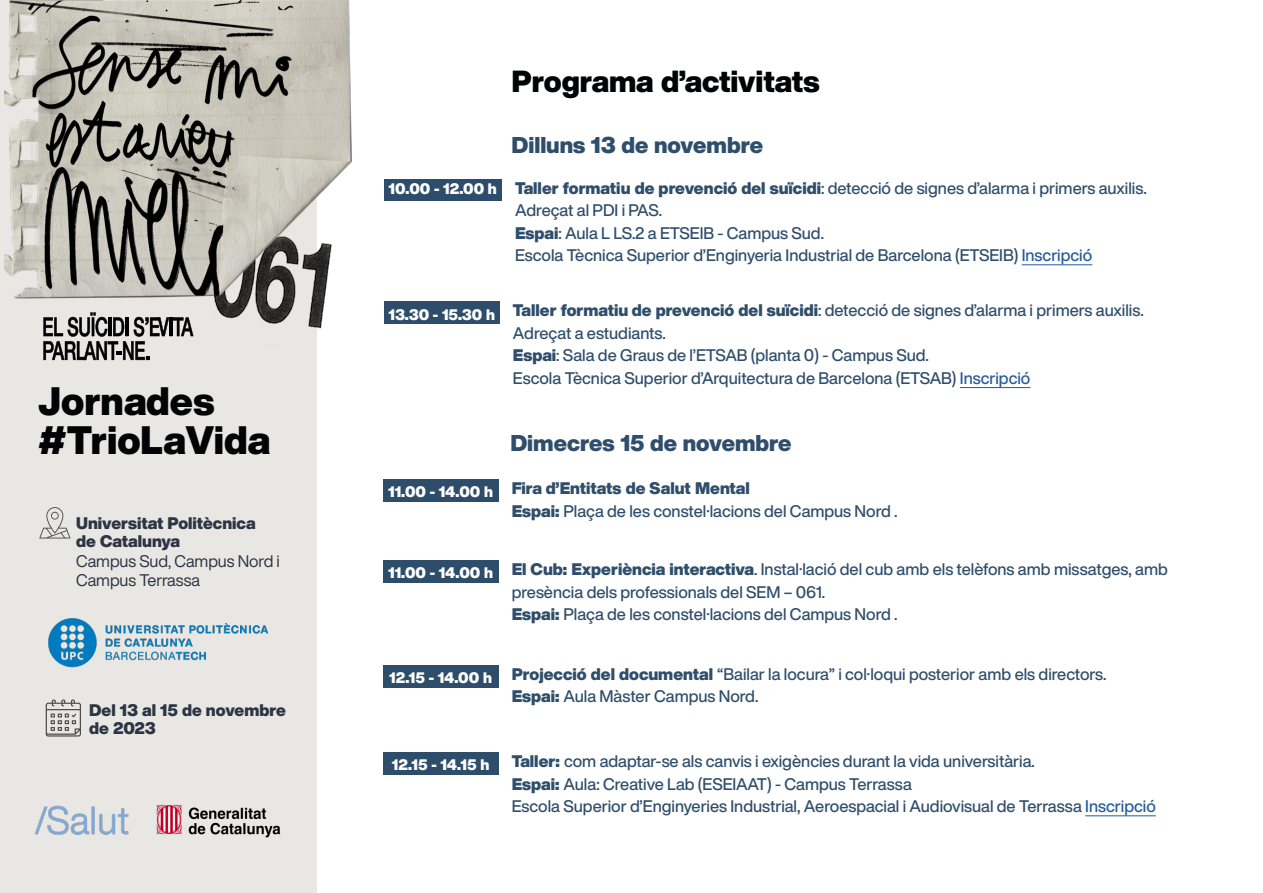
<style>
.page{position:relative;width:1263px;height:893px;background:#fff}
.page>*{position:absolute;margin:0;border:0;box-sizing:border-box;transform-origin:0 0}
.t1{font:900 39px "Helvetica Now Display";color:#020304}
.t2{font:900 30px "Helvetica Now Display";color:#020304}
.t3{font:900 22.5px "Helvetica Now Display";color:#2f4e6b}
.t4{font:500 16.5px/22.5px "Helvetica Now Display";color:#2f4e6b}
.t5{font:900 16.5px "Helvetica Now Display";color:#2d3544}
.t6{font:16.5px/19.5px "Helvetica Now Display";color:#2d3544}
.t7{font:900 16.5px "Helvetica Now Display";color:#2f4e6b}
.t8{font:900 15px "Helvetica Now Display";color:#fff}
.s1{font-weight:900}
.s2{color:#275b9b}
</style>
<div class="page">
<div style="left:0;top:0;width:317px;height:893px;background:#e9e7e3"></div>
<div style="left:384px;top:179px;width:118px;height:21px;background:#2d4d6b"></div>
<hr style="left:1022px;top:264px;width:70px;height:1px;background:#275b9b">
<img style="left:5px;top:0;width:347px;height:337px">
<svg style="left:43px;top:312px;width:150px;height:48px"></svg>
<div style="left:384px;top:302px;width:116px;height:22px;background:#2d4d6b"></div>
<hr style="left:960px;top:387px;width:70px;height:1px;background:#275b9b">
<svg style="left:39px;top:507px;width:31px;height:31px"></svg>
<svg style="left:46px;top:699px;width:35px;height:37px"></svg>
<img style="left:48px;top:618px;width:221px;height:50px">
<div style="left:383px;top:665px;width:115px;height:23px;background:#2d4d6b"></div>
<img style="left:34px;top:805px;width:247px;height:33px">
<div style="left:383px;top:480px;width:115px;height:22px;background:#2d4d6b"></div>
<div style="left:383px;top:561px;width:115px;height:22px;background:#2d4d6b"></div>
<div style="left:383px;top:753px;width:115px;height:22px;background:#2d4d6b"></div>
<hr style="left:1085px;top:815px;width:71px;height:1px;background:#275b9b">
<p class="t1" style="left:38px;top:374px;width:178px">Jornades</p>
<p class="t1" style="left:38px;top:413px;width:233px">#TrioLaVida</p>
<p class="t5" style="left:76px;top:512px;width:181px">Universitat Politècnica</p>
<p class="t5" style="left:76px;top:530px;width:105px">de Catalunya</p>
<p class="t6" style="left:76px;top:551px;width:205px">Campus Sud, Campus Nord i<br>Campus Terrassa</p>
<p class="t5" style="left:89px;top:699px;width:198px">Del 13 al 15 de novembre</p>
<p class="t5" style="left:89px;top:717px;width:68px">de 2023</p>
<p class="t2" style="left:512px;top:60px;width:310px">Programa d’activitats</p>
<p class="t3" style="left:512px;top:129px;width:253px">Dilluns 13 de novembre</p>
<p class="t8" style="left:389px;top:178px;width:110px">10.00 - 12.00 h</p>
<p class="t4" style="left:515px;top:176px;width:633px"><span class="s1">Taller formatiu de prevenció del suïcidi</span>: detecció de signes d’alarma i primers auxilis.</p>
<p class="t4" style="left:515px;top:199px;width:149px">Adreçat al PDI i PAS.</p>
<p class="t4" style="left:515px;top:221px;width:579px"><span class="s1">Espai</span>: Aula L LS.2 a ETSEIB - Campus Sud.<br>Escola Tècnica Superior d’Enginyeria Industrial de Barcelona (ETSEIB) <span class="s2">Inscripció</span></p>
<p class="t8" style="left:388px;top:304px;width:108px">13.30 - 15.30 h</p>
<p class="t4" style="left:513px;top:299px;width:632px"><span class="s1">Taller formatiu de prevenció del suïcidi</span>: detecció de signes d’alarma i primers auxilis.</p>
<p class="t4" style="left:513px;top:322px;width:155px">Adreçat a estudiants.</p>
<p class="t4" style="left:513px;top:344px;width:418px"><span class="s1">Espai</span>: Sala de Graus de l’ETSAB (planta 0) - Campus Sud.</p>
<p class="t4" style="left:513px;top:367px;width:519px">Escola Tècnica Superior d’Arquitectura de Barcelona (ETSAB) <span class="s2">Inscripció</span></p>
<p class="t3" style="left:510px;top:427px;width:283px">Dimecres 15 de novembre</p>
<p class="t8" style="left:388px;top:482px;width:106px">11.00 - 14.00 h</p>
<p class="t7" style="left:512px;top:477px;width:240px">Fira d’Entitats de Salut Mental</p>
<p class="t4" style="left:512px;top:500px;width:387px"><span class="s1">Espai:</span> Plaça de les constel·lacions del Campus Nord .</p>
<p class="t8" style="left:388px;top:562px;width:106px">11.00 - 14.00 h</p>
<p class="t4" style="left:512px;top:558px;width:658px"><span class="s1">El Cub: Experiència interactiva</span>. Instal·lació del cub amb els telèfons amb missatges, amb</p>
<p class="t4" style="left:512px;top:580px;width:315px">presència dels professionals del SEM – 061.</p>
<p class="t4" style="left:512px;top:603px;width:387px"><span class="s1">Espai:</span> Plaça de les constel·lacions del Campus Nord .</p>
<p class="t8" style="left:389px;top:667px;width:104px">12.15 - 14.00 h</p>
<p class="t4" style="left:512px;top:663px;width:596px"><span class="s1">Projecció del documental</span> “Bailar la locura” i col·loqui posterior amb els directors.</p>
<p class="t4" style="left:512px;top:685px;width:248px"><span class="s1">Espai:</span> Aula Màster Campus Nord.</p>
<p class="t8" style="left:392px;top:754px;width:99px">12.15 - 14.15 h</p>
<p class="t4" style="left:512px;top:750px;width:525px"><span class="s1">Taller:</span> com adaptar-se als canvis i exigències durant la vida universitària.</p>
<p class="t4" style="left:512px;top:772px;width:402px"><span class="s1">Espai:</span> Aula: Creative Lab (ESEIAAT) - Campus Terrassa</p>
<p class="t4" style="left:512px;top:795px;width:646px">Escola Superior d’Enginyeries Industrial, Aeroespacial i Audiovisual de Terrassa <span class="s2">Inscripció</span></p>
</div>
